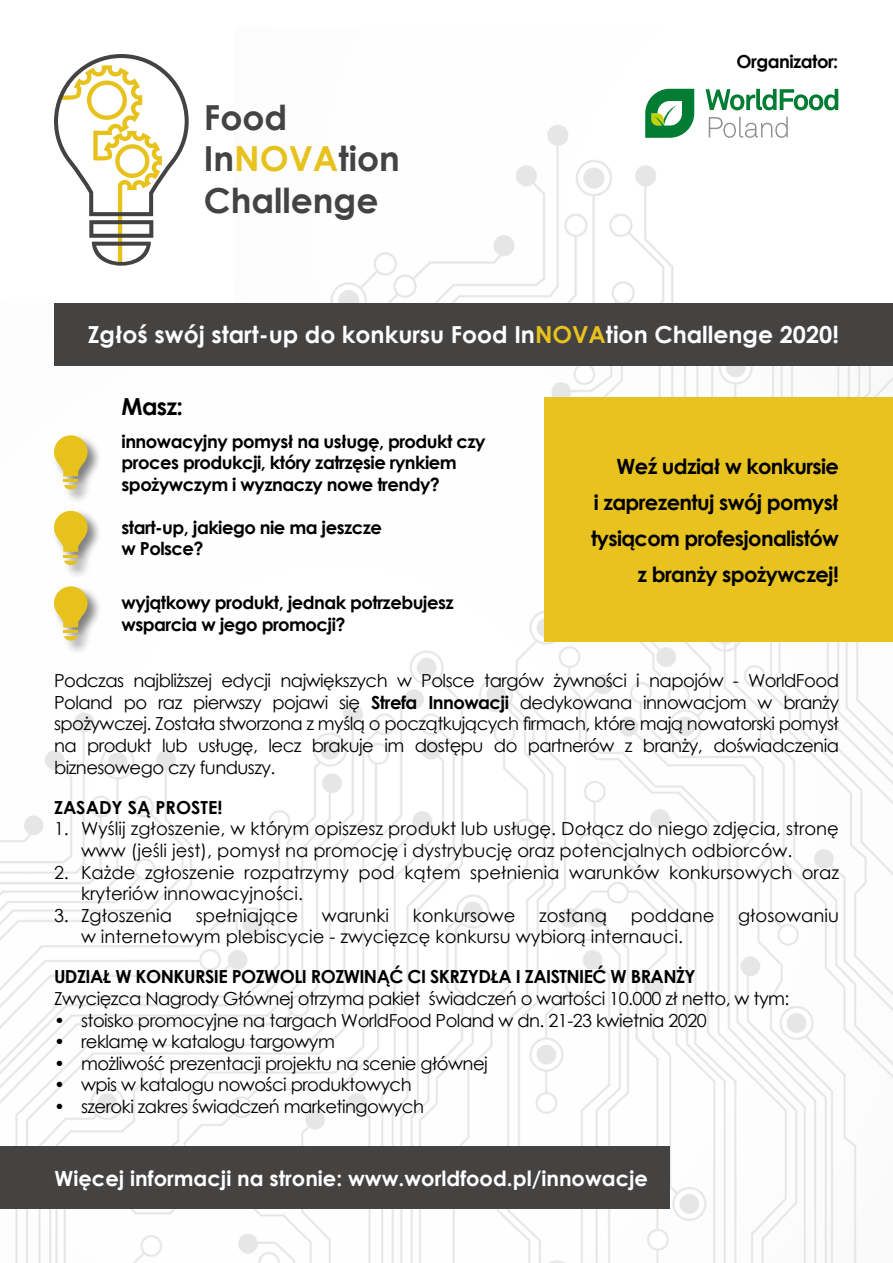
<style>
.page{position:relative;width:893px;height:1263px;background:#fff}
.page>*{position:absolute;margin:0;border:0;box-sizing:border-box;transform-origin:0 0}
.t1{font:700 34.5px/41.4px "Century Gothic";color:#454242}
.t2{font:700 23.55px "Century Gothic";color:#fff}
.t3{font:700 23.55px "Century Gothic";color:#000}
.t4{font:700 21px/36px "Century Gothic";letter-spacing:-.03em;color:#000;text-align:right}
.t5{font:700 21px "Century Gothic";color:#fff}
.t6{font:18px/21.6px "Century Gothic";color:#000}
.t7{font:18px "Century Gothic";letter-spacing:-.03em;color:#000}
.t8{font:700 18px/21.6px "Century Gothic";letter-spacing:-.03em;color:#000}
.t9{font:700 18px "Century Gothic";color:#000}
.s1{color:#e8c21c}
.s2{color:#e8c21d}
.s3{font-weight:700}
</style>
<div class="page">
<img style="left:330px;top:88px;width:365px;height:215px">
<img style="left:0;top:366px;width:893px;height:897px">
<div style="left:54px;top:303px;width:839px;height:63px;background:#454242"></div>
<div style="left:544px;top:398px;width:349px;height:244px;background:#e8c21e"></div>
<div style="left:52px;top:433px;width:50px;height:71px;background:#000;opacity:.5"></div>
<hr style="left:63px;top:479px;width:15px;height:3px;background:#e8c21c">
<svg style="left:54px;top:435px;width:34px;height:41px"></svg>
<svg style="left:64px;top:485px;width:13px;height:5px"></svg>
<div style="left:52px;top:509px;width:50px;height:70px;background:#000;opacity:.5"></div>
<svg style="left:54px;top:511px;width:34px;height:55px"></svg>
<div style="left:52px;top:584px;width:50px;height:71px;background:#000;opacity:.5"></div>
<hr style="left:63px;top:630px;width:15px;height:3px;background:#e8c21c">
<svg style="left:54px;top:586px;width:34px;height:41px"></svg>
<svg style="left:64px;top:636px;width:13px;height:5px"></svg>
<div style="left:0;top:1146px;width:670px;height:63px;background:#454242"></div>
<svg style="left:54px;top:54px;width:135px;height:212px"></svg>
<svg style="left:706px;top:89px;width:132px;height:21px"></svg>
<svg style="left:645px;top:89px;width:49px;height:49px"></svg>
<svg style="left:709px;top:117px;width:79px;height:21px"></svg>
<h1 class="t1" style="left:204px;top:95px;width:198px">Food<br>In<span class="s1">NOVA</span>tion<br>Challenge</h1>
<p class="t8" style="left:737px;top:49px;width:103px">Organizator:</p>
<h2 class="t2" style="left:88px;top:317px;width:753px">Zgłoś swój start-up do konkursu Food In<span class="s2">NOVA</span>tion Challenge 2020!</h2>
<h2 class="t3" style="left:122px;top:389px;width:63px">Masz:</h2>
<p class="t8" style="left:122px;top:429px;width:365px">innowacyjny pomysł na usługę, produkt czy proces produkcji, który zatrzęsie rynkiem spożywczym i wyznaczy nowe trendy?</p>
<p class="t8" style="left:122px;top:516px;width:262px">start-up, jakiego nie ma jeszcze w Polsce?</p>
<p class="t8" style="left:122px;top:591px;width:334px">wyjątkowy produkt, jednak potrzebujesz wsparcia w jego promocji?</p>
<p class="t4" style="left:591px;top:447px;width:249px">Weź udział w konkursie<br>i zaprezentuj swój pomysł tysiącom profesjonalistów z branży spożywczej!</p>
<p class="t6" style="left:54px;top:670px;width:786px;text-align:justify">Podczas najbliższej edycji największych w Polsce targów żywności i napojów - WorldFood Poland po raz pierwszy pojawi się <span class="s3">Strefa Innowacji</span> dedykowana innowacjom w branży spożywczej. Została stworzona z myślą o początkujących firmach, które mają nowatorski pomysł na produkt lub usługę, lecz brakuje im dostępu do partnerów z branży, doświadczenia biznesowego czy funduszy.</p>
<p class="t9" style="left:54px;top:793px;width:170px">ZASADY SĄ PROSTE!</p>
<p class="t6" style="left:81px;top:818px;width:759px;text-indent:-27px">1. Wyślij zgłoszenie, w którym opiszesz produkt lub usługę. Dołącz do niego zdjęcia, stronę www (jeśli jest), pomysł na promocję i dystrybucję oraz potencjalnych odbiorców.</p>
<p class="t6" style="left:81px;top:861px;width:759px;text-indent:-27px">2. Każde zgłoszenie rozpatrzymy pod kątem spełnienia warunków konkursowych oraz kryteriów innowacyjności.</p>
<p class="t6" style="left:54px;top:904px;width:120px">3. Zgłoszenia</p>
<p class="t6" style="left:196px;top:904px;width:104px">spełniające</p>
<p class="t6" style="left:322px;top:904px;width:69px">warunki</p>
<p class="t6" style="left:413px;top:904px;width:104px">konkursowe</p>
<p class="t6" style="left:539px;top:904px;width:70px">zostaną</p>
<p class="t6" style="left:631px;top:904px;width:85px">poddane</p>
<p class="t6" style="left:738px;top:904px;width:102px">głosowaniu</p>
<p class="t6" style="left:81px;top:926px;width:603px">w internetowym plebiscycie - zwycięzcę konkursu wybiorą internauci.</p>
<p class="t8" style="left:54px;top:965px;width:643px">UDZIAŁ W KONKURSIE POZWOLI ROZWINĄĆ CI SKRZYDŁA I ZAISTNIEĆ W BRANŻY</p>
<p class="t7" style="left:54px;top:986px;width:737px">Zwycięzca Nagrody Głównej otrzyma pakiet świadczeń o wartości 10.000 zł netto, w tym:</p>
<p class="t7" style="left:54px;top:1007px;width:654px">• stoisko promocyjne na targach WorldFood Poland w dn. 21-23 kwietnia 2020</p>
<p class="t7" style="left:54px;top:1029px;width:282px">• reklamę w katalogu targowym</p>
<p class="t7" style="left:54px;top:1051px;width:435px">• możliwość prezentacji projektu na scenie głównej</p>
<p class="t7" style="left:54px;top:1072px;width:359px">• wpis w katalogu nowości produktowych</p>
<p class="t7" style="left:54px;top:1094px;width:371px">• szeroki zakres świadczeń marketingowych</p>
<p class="t5" style="left:55px;top:1162px;width:595px">Więcej informacji na stronie: www.worldfood.pl/innowacje</p>
</div>
